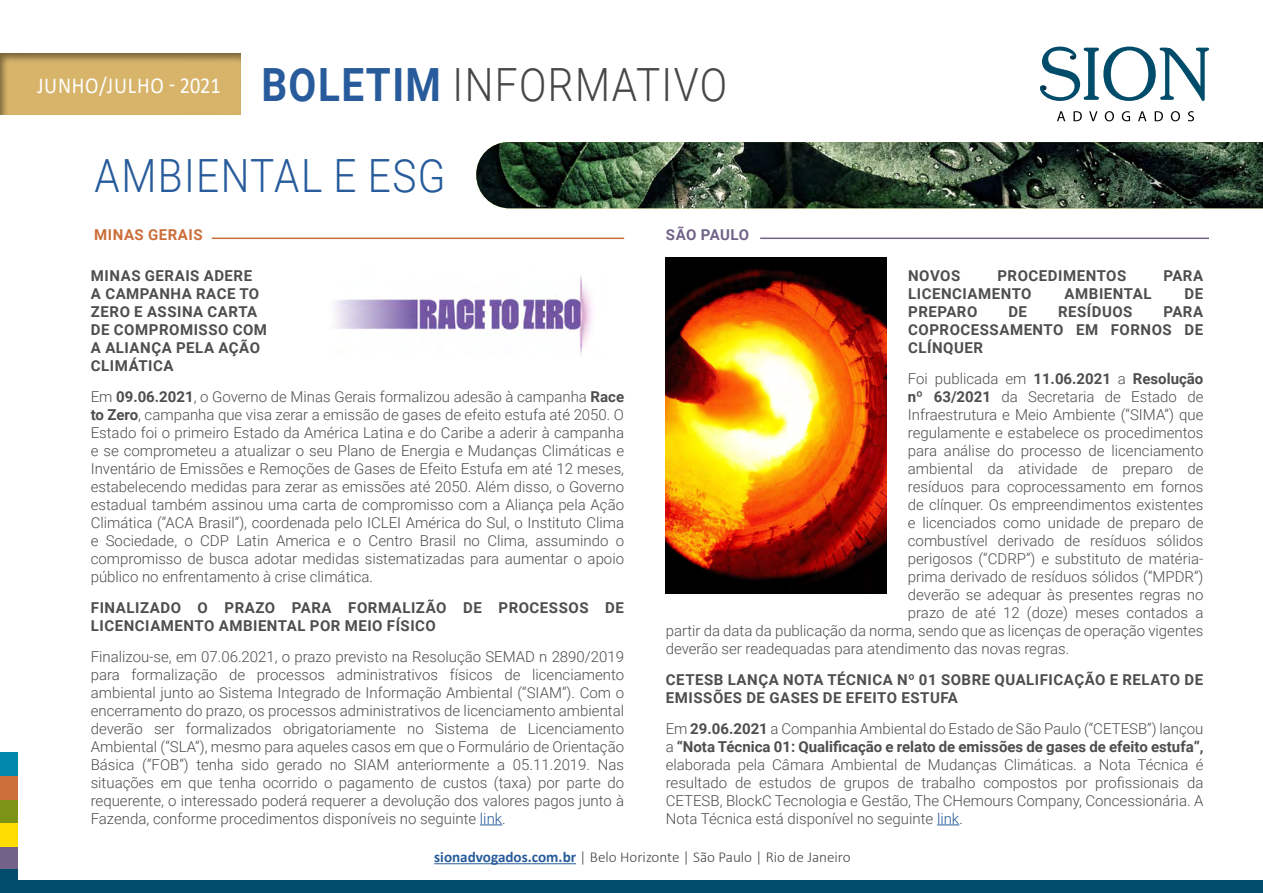
<style>
.page{position:relative;width:1263px;height:893px;background:#fff}
.page>*{position:absolute;margin:0;border:0;box-sizing:border-box;transform-origin:0 0}
.t1{font:300 45.75px "Roboto";letter-spacing:.035em;color:#275b9b;scale:.88 1}
.t2{font:22.95px "Calibri";letter-spacing:.04em;color:#fff;scale:.88 1}
.t3{font:300 15.15px "Calibri";color:#474746}
.t4{font:300 15px/18px "Roboto";color:#4f4d4d;text-align:justify}
.t5{font:700 15px/18px "Roboto";letter-spacing:.035em;color:#4f4d4d}
.t6{font:700 15px "Roboto";color:#4f4d4d}
.t7{font:700 15px "Roboto";letter-spacing:.035em;color:#cb6e3a}
.t8{font:700 15px "Roboto";letter-spacing:.025em;color:#726388}
.s1{font-family:"Roboto";font-weight:700;font-size:45.75px;color:#275b9b}
.s2{font-family:"Roboto";font-weight:300;font-size:45.75px;color:#474746}
.s3{font-weight:700}
.s4{color:#275b9b}
.s5{font-weight:300}
.s6{font-weight:700;color:#275b9b}
</style>
<div class="page">
<div style="left:0;top:846px;width:17px;height:24px;background:#726287"></div>
<div style="left:0;top:870px;width:17px;height:23px;background:#014c6a"></div>
<div style="left:0;top:823px;width:17px;height:23px;background:#fd0"></div>
<div style="left:0;top:799px;width:17px;height:23px;background:#7c9315"></div>
<div style="left:0;top:776px;width:17px;height:23px;background:#cb6e3a"></div>
<div style="left:0;top:753px;width:17px;height:23px;background:#0088ac"></div>
<div style="left:17px;top:880px;width:1246px;height:13px;background:#014c6a"></div>
<svg style="left:1040px;top:47px;width:169px;height:54px"></svg>
<svg style="left:1057px;top:111px;width:137px;height:10px"></svg>
<svg style="left:480px;top:824px;width:22px;height:1px"></svg>
<svg style="left:937px;top:824px;width:22px;height:1px"></svg>
<hr style="left:212px;top:238px;width:412px;height:1px;background:#cb6e3a">
<hr style="left:760px;top:238px;width:449px;height:1px;background:#726388">
<img style="left:476px;top:142px;width:787px;height:66px">
<hr style="left:434px;top:863px;width:142px;height:1px;background:#275b9b">
<img style="left:334px;top:276px;width:259px;height:78px">
<img style="left:666px;top:258px;width:221px;height:335px">
<div style="left:0;top:42px;width:252px;height:74px;background:#000;opacity:.45"></div>
<h2 class="t2" style="left:37px;top:69px;width:786px">JUNHO/JULHO - 2021 <span class="s1">BOLETIM</span> <span class="s2">INFORMATIVO</span></h2>
<h1 class="t1" style="left:95px;top:144px;width:400px">AMBIENTAL E ESG</h1>
<p class="t7" style="left:94px;top:224px;width:110px">MINAS GERAIS</p>
<p class="t8" style="left:666px;top:224px;width:85px">SÃO PAULO</p>
<p class="t5" style="left:91px;top:267px;width:178px">MINAS GERAIS ADERE<br>A CAMPANHA RACE TO<br>ZERO E ASSINA CARTA<br>DE COMPROMISSO COM<br>A ALIANÇA PELA AÇÃO<br>CLIMÁTICA</p>
<p class="t4" style="left:91px;top:387px;width:535px">Em <span class="s3">09.06.2021</span>, o Governo de Minas Gerais formalizou adesão à campanha <span class="s3">Race to Zero</span>, campanha que visa zerar a emissão de gases de efeito estufa até 2050. O Estado foi o primeiro Estado da América Latina e do Caribe a aderir à campanha e se comprometeu a atualizar o seu Plano de Energia e Mudanças Climáticas e Inventário de Emissões e Remoções de Gases de Efeito Estufa em até 12 meses, estabelecendo medidas para zerar as emissões até 2050. Além disso, o Governo estadual também assinou uma carta de compromisso com a Aliança pela Ação Climática (“ACA Brasil”), coordenada pelo ICLEI América do Sul, o Instituto Clima e Sociedade, o CDP Latin America e o Centro Brasil no Clima, assumindo o compromisso de busca adotar medidas sistematizadas para aumentar o apoio público no enfrentamento à crise climática.</p>
<p class="t5" style="left:91px;top:598px;width:534px">FINALIZADO O PRAZO PARA FORMALIZÃO DE PROCESSOS DE<br>LICENCIAMENTO AMBIENTAL POR MEIO FÍSICO</p>
<p class="t4" style="left:91px;top:647px;width:535px">Finalizou-se, em 07.06.2021, o prazo previsto na Resolução SEMAD n 2890/2019 para formalização de processos administrativos físicos de licenciamento ambiental junto ao Sistema Integrado de Informação Ambiental (“SIAM”). Com o encerramento do prazo, os processos administrativos de licenciamento ambiental deverão ser formalizados obrigatoriamente no Sistema de Licenciamento Ambiental (“SLA”), mesmo para aqueles casos em que o Formulário de Orientação Básica (“FOB”) tenha sido gerado no SIAM anteriormente a 05.11.2019. Nas situações em que tenha ocorrido o pagamento de custos (taxa) por parte do requerente, o interessado poderá requerer a devolução dos valores pagos junto à Fazenda, conforme procedimentos disponíveis no seguinte <span class="s4">link</span>.</p>
<p class="t5" style="left:908px;top:267px;width:54px">NOVOS</p>
<p class="t5" style="left:997px;top:267px;width:130px">PROCEDIMENTOS</p>
<p class="t5" style="left:1163px;top:267px;width:41px">PARA</p>
<p class="t5" style="left:908px;top:285px;width:125px">LICENCIAMENTO</p>
<p class="t5" style="left:1065px;top:285px;width:88px">AMBIENTAL</p>
<p class="t5" style="left:1184px;top:285px;width:20px">DE</p>
<p class="t5" style="left:908px;top:303px;width:71px">PREPARO</p>
<p class="t5" style="left:1008px;top:303px;width:20px">DE</p>
<p class="t5" style="left:1058px;top:303px;width:76px">RESÍDUOS</p>
<p class="t5" style="left:908px;top:303px;width:296px;text-align:justify;text-indent:255px">PARA COPROCESSAMENTO EM FORNOS DE CLÍNQUER</p>
<p class="t6" style="left:908px;top:368px;width:297px"><span class="s5">Foi publicada em</span> 11.06.2021 <span class="s5">a</span> Resolução</p>
<p class="t4" style="left:908px;top:387px;width:297px"><span class="s3">nº 63/2021</span> da Secretaria de Estado de</p>
<p class="t4" style="left:908px;top:405px;width:297px">Infraestrutura e Meio Ambiente (“SIMA”) que</p>
<p class="t4" style="left:908px;top:423px;width:297px">regulamente e estabelece os procedimentos</p>
<p class="t4" style="left:908px;top:441px;width:297px">para análise do processo de licenciamento</p>
<p class="t4" style="left:908px;top:459px;width:297px">ambiental da atividade de preparo de</p>
<p class="t4" style="left:908px;top:477px;width:297px">resíduos para coprocessamento em fornos</p>
<p class="t4" style="left:908px;top:495px;width:297px">de clínquer. Os empreendimentos existentes</p>
<p class="t4" style="left:908px;top:513px;width:297px">e licenciados como unidade de preparo de</p>
<p class="t4" style="left:908px;top:531px;width:297px">combustível derivado de resíduos sólidos</p>
<p class="t4" style="left:908px;top:549px;width:297px">perigosos (“CDRP”) e substituto de matéria-</p>
<p class="t4" style="left:908px;top:567px;width:297px">prima derivado de resíduos sólidos (“MPDR”)</p>
<p class="t4" style="left:908px;top:585px;width:297px">deverão se adequar às presentes regras no</p>
<p class="t4" style="left:908px;top:603px;width:297px">prazo de até 12 (doze) meses contados a</p>
<p class="t4" style="left:666px;top:621px;width:539px">partir da data da publicação da norma, sendo que as licenças de operação vigentes</p>
<p class="t4" style="left:666px;top:639px;width:405px">deverão ser readequadas para atendimento das novas regras.</p>
<p class="t5" style="left:666px;top:670px;width:539px">CETESB LANÇA NOTA TÉCNICA Nº 01 SOBRE QUALIFICAÇÃO E RELATO DE<br>EMISSÕES DE GASES DE EFEITO ESTUFA</p>
<p class="t4" style="left:666px;top:719px;width:539px">Em <span class="s3">29.06.2021</span> a Companhia Ambiental do Estado de São Paulo (“CETESB”) lançou a <span class="s3">“Nota Técnica 01: Qualificação e relato de emissões de gases de efeito estufa”, </span>elaborada pela Câmara Ambiental de Mudanças Climáticas. a Nota Técnica é resultado de estudos de grupos de trabalho compostos por profissionais da CETESB, BlockC Tecnologia e Gestão, The CHemours Company, Concessionária. A Nota Técnica está disponível no seguinte <span class="s4">link</span>.</p>
<p class="t3" style="left:434px;top:848px;width:418px"><span class="s6">sionadvogados.com.br</span> | Belo Horizonte | São Paulo | Rio de Janeiro</p>
</div>
